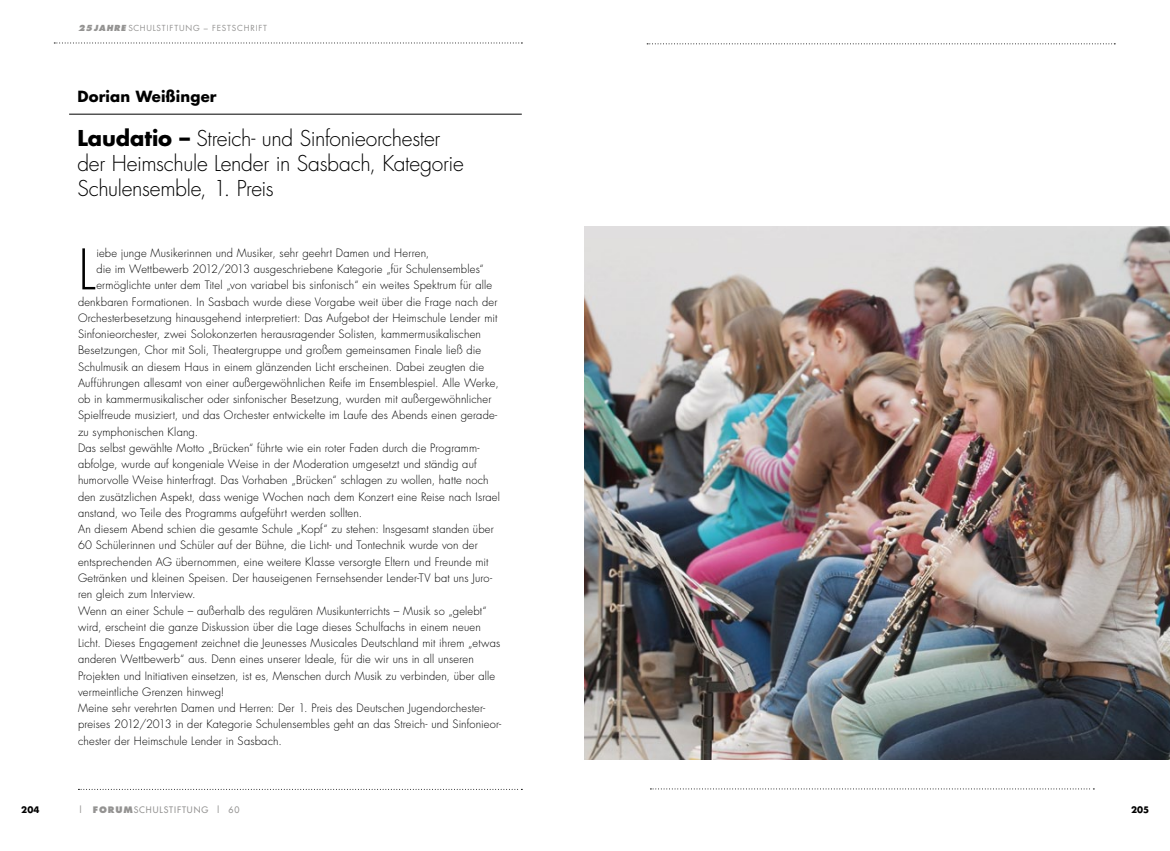
<style>
.page{position:relative;width:1170px;height:851px;background:#fff}
.page>*{position:absolute;margin:0;border:0;box-sizing:border-box;transform-origin:0 0}
.t1{font:300 54.38px "Futura";color:#000}
.t2{font:300 21.25px/25px "Futura";letter-spacing:-.015em;color:#000}
.t3{font:700 15px "Futura";letter-spacing:.01em;color:#000}
.t4{font:300 11.25px "Futura";letter-spacing:.015em;color:#000}
.t5{font:8.75px "Futura";letter-spacing:.1em;color:#949392}
.t6{font:700 8.75px "Futura";letter-spacing:.02em;color:#000}
.t7{font:8.12px "Futura";letter-spacing:.1em;color:#949392}
.s1{font-weight:800;font-style:italic}
.s2{font-weight:700}
.s3{font-weight:800}
</style>
<div class="page">
<svg style="left:54px;top:43px;width:468px;height:1px"></svg>
<svg style="left:647px;top:43px;width:468px;height:1px"></svg>
<svg style="left:78px;top:788px;width:444px;height:1px"></svg>
<svg style="left:650px;top:788px;width:444px;height:1px"></svg>
<img style="left:585px;top:226px;width:584px;height:533px">
<hr style="left:69px;top:114px;width:452px;height:1px;background:#000">
<p class="t7" style="left:78px;top:22px;width:190px"><span class="s1">25JAHRE</span> SCHULSTIFTUNG – FESTSCHRIFT</p>
<h3 class="t3" style="left:77px;top:86px;width:141px">Dorian Weißinger</h3>
<h2 class="t2" style="left:77px;top:126px;width:388px"><span class="s2">Laudatio –</span> Streich- und Sinfonieorchester der Heimschule Lender in Sasbach, Kategorie<br>Schulensemble, 1. Preis</h2>
<h1 class="t1" style="left:78px;top:234px;width:19px">L</h1>
<p class="t4" style="left:96px;top:245px;width:334px">iebe junge Musikerinnen und Musiker, sehr geehrt Damen und Herren,</p>
<p class="t4" style="left:96px;top:262px;width:389px">die im Wettbewerb 2012/2013 ausgeschriebene Kategorie „für Schulensembles“</p>
<p class="t4" style="left:96px;top:278px;width:397px">ermöglichte unter dem Titel „von variabel bis sinfonisch“ ein weites Spektrum für alle</p>
<p class="t4" style="left:78px;top:294px;width:421px">denkbaren Formationen. In Sasbach wurde diese Vorgabe weit über die Frage nach der</p>
<p class="t4" style="left:78px;top:310px;width:421px">Orchesterbesetzung hinausgehend interpretiert: Das Aufgebot der Heimschule Lender mit</p>
<p class="t4" style="left:78px;top:327px;width:404px">Sinfonieorchester, zwei Solokonzerten herausragender Solisten, kammermusikalischen</p>
<p class="t4" style="left:78px;top:343px;width:404px">Besetzungen, Chor mit Soli, Theatergruppe und großem gemeinsamen Finale ließ die</p>
<p class="t4" style="left:78px;top:359px;width:407px">Schulmusik an diesem Haus in einem glänzenden Licht erscheinen. Dabei zeugten die</p>
<p class="t4" style="left:78px;top:375px;width:422px">Aufführungen allesamt von einer außergewöhnlichen Reife im Ensemblespiel. Alle Werke,</p>
<p class="t4" style="left:78px;top:392px;width:415px">ob in kammermusikalischer oder sinfonischer Besetzung, wurden mit außergewöhnlicher</p>
<p class="t4" style="left:78px;top:408px;width:421px">Spielfreude musiziert, und das Orchester entwickelte im Laufe des Abends einen gerade-</p>
<p class="t4" style="left:78px;top:424px;width:122px">zu symphonischen Klang.</p>
<p class="t4" style="left:78px;top:440px;width:403px">Das selbst gewählte Motto „Brücken“ führte wie ein roter Faden durch die Programm-</p>
<p class="t4" style="left:78px;top:457px;width:400px">abfolge, wurde auf kongeniale Weise in der Moderation umgesetzt und ständig auf</p>
<p class="t4" style="left:78px;top:473px;width:412px">humorvolle Weise hinterfragt. Das Vorhaben „Brücken“ schlagen zu wollen, hatte noch</p>
<p class="t4" style="left:78px;top:489px;width:423px">den zusätzlichen Aspekt, dass wenige Wochen nach dem Konzert eine Reise nach Israel</p>
<p class="t4" style="left:78px;top:505px;width:286px">anstand, wo Teile des Programms aufgeführt werden sollten.</p>
<p class="t4" style="left:78px;top:522px;width:417px">An diesem Abend schien die gesamte Schule „Kopf“ zu stehen: Insgesamt standen über</p>
<p class="t4" style="left:78px;top:538px;width:401px">60 Schülerinnen und Schüler auf der Bühne, die Licht- und Tontechnik wurde von der</p>
<p class="t4" style="left:78px;top:554px;width:412px">entsprechenden AG übernommen, eine weitere Klasse versorgte Eltern und Freunde mit</p>
<p class="t4" style="left:78px;top:570px;width:415px">Getränken und kleinen Speisen. Der hauseigenen Fernsehsender Lender-TV bat uns Juro-</p>
<p class="t4" style="left:78px;top:587px;width:119px">ren gleich zum Interview.</p>
<p class="t4" style="left:78px;top:603px;width:410px">Wenn an einer Schule – außerhalb des regulären Musikunterrichts – Musik so „gelebt“</p>
<p class="t4" style="left:78px;top:619px;width:404px">wird, erscheint die ganze Diskussion über die Lage dieses Schulfachs in einem neuen</p>
<p class="t4" style="left:78px;top:635px;width:424px">Licht. Dieses Engagement zeichnet die Jeunesses Musicales Deutschland mit ihrem „etwas</p>
<p class="t4" style="left:78px;top:651px;width:397px">anderen Wettbewerb“ aus. Denn eines unserer Ideale, für die wir uns in all unseren</p>
<p class="t4" style="left:78px;top:668px;width:419px">Projekten und Initiativen einsetzen, ist es, Menschen durch Musik zu verbinden, über alle</p>
<p class="t4" style="left:78px;top:684px;width:148px">vermeintliche Grenzen hinweg!</p>
<p class="t4" style="left:78px;top:700px;width:408px">Meine sehr verehrten Damen und Herren: Der 1. Preis des Deutschen Jugendorchester-</p>
<p class="t4" style="left:78px;top:716px;width:425px">preises 2012/2013 in der Kategorie Schulensembles geht an das Streich- und Sinfonieor-</p>
<p class="t4" style="left:78px;top:733px;width:205px">chester der Heimschule Lender in Sasbach.</p>
<p class="t6" style="left:21px;top:803px;width:20px">204</p>
<p class="t5" style="left:78px;top:803px;width:163px">| <span class="s3">FORUM</span>SCHULSTIFTUNG | 60</p>
<p class="t6" style="left:1130px;top:803px;width:20px">205</p>
</div>
